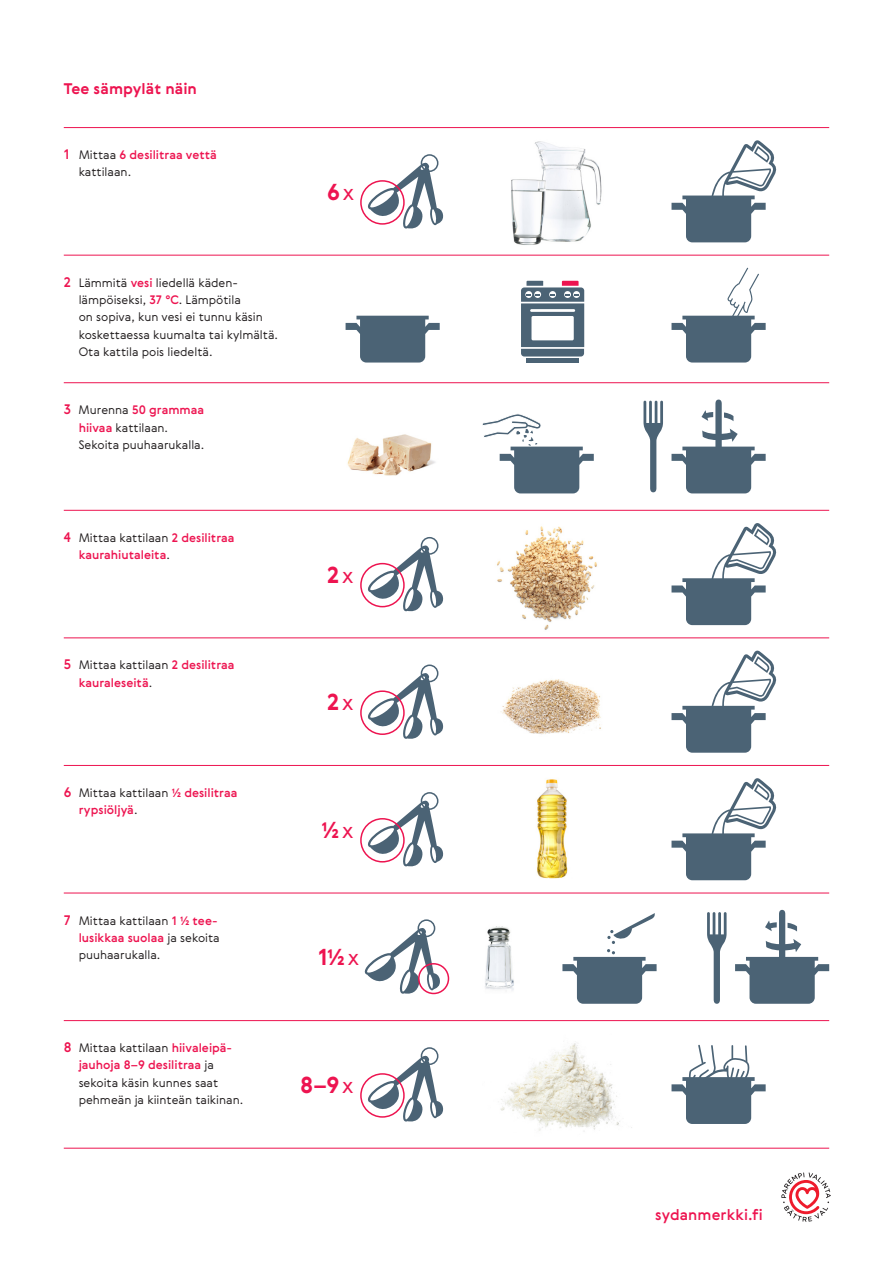
<style>
.page{position:relative;width:893px;height:1263px;background:#fff}
.page>*{position:absolute;margin:0;border:0;box-sizing:border-box;transform-origin:0 0}
.isot_nrot{font:700 22.5px "Gerbera";color:#ed1450}
._2__otsikot{font:700 15px "Gerbera";letter-spacing:.005em;color:#ed1450}
.t1{font:500 15px "Gerbera";letter-spacing:.01em;color:#ed1450}
.ohjeet{font:300 12px/17.2px "Gerbera";color:#231f20}
.ohjeet-2{font:500 12px/17.2px "Gerbera";color:#ed1450}
.s1{font-weight:500;font-size:13.5px;color:#ed1450}
.s2{font-weight:500;color:#ed1450}
.s3{font-weight:300}
.s4{font-size:13.5px}
.s5{font-weight:300;color:#231f20}
</style>
<div class="page">
<hr style="left:64px;top:255px;width:765px;height:1px;background:#ed1450">
<hr style="left:64px;top:382px;width:765px;height:1px;background:#ed1450">
<hr style="left:64px;top:127px;width:765px;height:1px;background:#ed1450">
<hr style="left:64px;top:1148px;width:765px;height:1px;background:#ed1450">
<hr style="left:64px;top:510px;width:765px;height:1px;background:#ed1450">
<hr style="left:64px;top:638px;width:765px;height:1px;background:#ed1450">
<hr style="left:64px;top:765px;width:765px;height:1px;background:#ed1450">
<hr style="left:64px;top:893px;width:765px;height:1px;background:#ed1450">
<hr style="left:64px;top:1020px;width:765px;height:1px;background:#ed1450">
<svg style="left:781px;top:1172px;width:50px;height:50px"></svg>
<svg style="left:367px;top:154px;width:77px;height:75px"></svg>
<div style="left:360px;top:180px;width:45px;height:45px;border:2px solid #ed1450;border-radius:50%"></div>
<svg style="left:671px;top:140px;width:106px;height:102px"></svg>
<svg style="left:346px;top:316px;width:94px;height:46px"></svg>
<hr style="left:527px;top:358px;width:52px;height:4px;background:#4b6375">
<svg style="left:521px;top:281px;width:63px;height:75px"></svg>
<svg style="left:671px;top:268px;width:95px;height:94px"></svg>
<svg style="left:643px;top:401px;width:20px;height:91px"></svg>
<svg style="left:671px;top:400px;width:95px;height:93px"></svg>
<svg style="left:367px;top:537px;width:77px;height:75px"></svg>
<div style="left:360px;top:563px;width:45px;height:44px;border:2px solid #ed1450;border-radius:50%"></div>
<svg style="left:671px;top:523px;width:106px;height:102px"></svg>
<svg style="left:367px;top:664px;width:77px;height:75px"></svg>
<div style="left:360px;top:690px;width:45px;height:45px;border:2px solid #ed1450;border-radius:50%"></div>
<svg style="left:671px;top:650px;width:106px;height:103px"></svg>
<svg style="left:367px;top:792px;width:77px;height:75px"></svg>
<div style="left:360px;top:818px;width:45px;height:44px;border:2px solid #ed1450;border-radius:50%"></div>
<svg style="left:671px;top:778px;width:106px;height:102px"></svg>
<img style="left:537px;top:779px;width:31px;height:100px">
<svg style="left:364px;top:919px;width:77px;height:76px"></svg>
<div style="left:418px;top:963px;width:31px;height:31px;border:2px solid #ed1450;border-radius:50%"></div>
<svg style="left:735px;top:910px;width:94px;height:94px"></svg>
<svg style="left:707px;top:912px;width:20px;height:92px"></svg>
<svg style="left:367px;top:1047px;width:77px;height:75px"></svg>
<div style="left:360px;top:1073px;width:45px;height:45px;border:2px solid #ed1450;border-radius:50%"></div>
<img style="left:500px;top:1043px;width:132px;height:89px">
<svg style="left:671px;top:1045px;width:95px;height:79px"></svg>
<svg style="left:562px;top:913px;width:95px;height:91px"></svg>
<svg style="left:482px;top:414px;width:112px;height:79px"></svg>
<img style="left:485px;top:926px;width:29px;height:65px">
<img style="left:347px;top:434px;width:88px;height:42px">
<img style="left:497px;top:526px;width:100px;height:104px">
<img style="left:500px;top:679px;width:101px;height:56px">
<img style="left:511px;top:141px;width:91px;height:104px">
<p class="_2__otsikot" style="left:64px;top:78px;width:135px">Tee sämpylät näin</p>
<p class="ohjeet" style="left:79px;top:146px;width:140px;text-indent:-15px"><span class="s1">1</span> Mittaa <span class="s2">6 desilitraa vettä </span>kattilaan.</p>
<p class="ohjeet" style="left:79px;top:274px;width:201px;text-indent:-15px"><span class="s1">2</span> Lämmitä <span class="s2">vesi</span> liedellä käden&shy;lämpöiseksi, <span class="s2">37 °C</span>. Lämpötila<br>on sopiva, kun vesi ei tunnu käsin koskettaessa kuumalta tai kylmältä.<br>Ota kattila pois liedeltä.</p>
<p class="ohjeet" style="left:79px;top:401px;width:127px;text-indent:-15px"><span class="s1">3</span> Murenna <span class="s2">50 grammaa hiivaa</span> kattilaan.<br>Sekoita puuhaarukalla.</p>
<p class="isot_nrot" style="left:327px;top:177px;width:29px">6<span class="s3">x</span></p>
<p class="ohjeet-2" style="left:79px;top:529px;width:157px;text-indent:-15px"><span class="s4">4</span> <span class="s5">Mittaa kattilaan</span> 2 desilitraa kaurahiutaleita<span class="s5">.</span></p>
<p class="ohjeet-2" style="left:79px;top:656px;width:157px;text-indent:-15px"><span class="s4">5</span> <span class="s5">Mittaa kattilaan</span> 2 desilitraa kauraleseitä<span class="s5">.</span></p>
<p class="ohjeet-2" style="left:79px;top:784px;width:160px;text-indent:-15px"><span class="s4">6</span> <span class="s5">Mittaa kattilaan</span> ½ desilitraa rypsiöljyä<span class="s5">.</span></p>
<p class="ohjeet" style="left:79px;top:911px;width:143px;text-indent:-15px"><span class="s1">7</span> Mittaa kattilaan <span class="s2">1 ½ tee&shy;lusikkaa suolaa</span> ja sekoita puuhaarukalla.</p>
<p class="ohjeet" style="left:79px;top:1039px;width:166px;text-indent:-15px"><span class="s1">8</span> Mittaa kattilaan <span class="s2">hiivaleipä&shy;jauhoja 8–9 desilitraa</span> ja sekoita käsin kunnes saat pehmeän ja kiinteän taikinan.</p>
<p class="isot_nrot" style="left:327px;top:559px;width:28px">2<span class="s3">x</span></p>
<p class="isot_nrot" style="left:327px;top:687px;width:28px">2<span class="s3">x</span></p>
<p class="isot_nrot" style="left:322px;top:814px;width:33px">½<span class="s3">x</span></p>
<p class="isot_nrot" style="left:318px;top:942px;width:43px">1½<span class="s3">x</span></p>
<p class="isot_nrot" style="left:300px;top:1070px;width:55px">8–9<span class="s3">x</span></p>
<p class="t1" style="left:655px;top:1204px;width:109px">sydanmerkki.fi</p>
</div>
